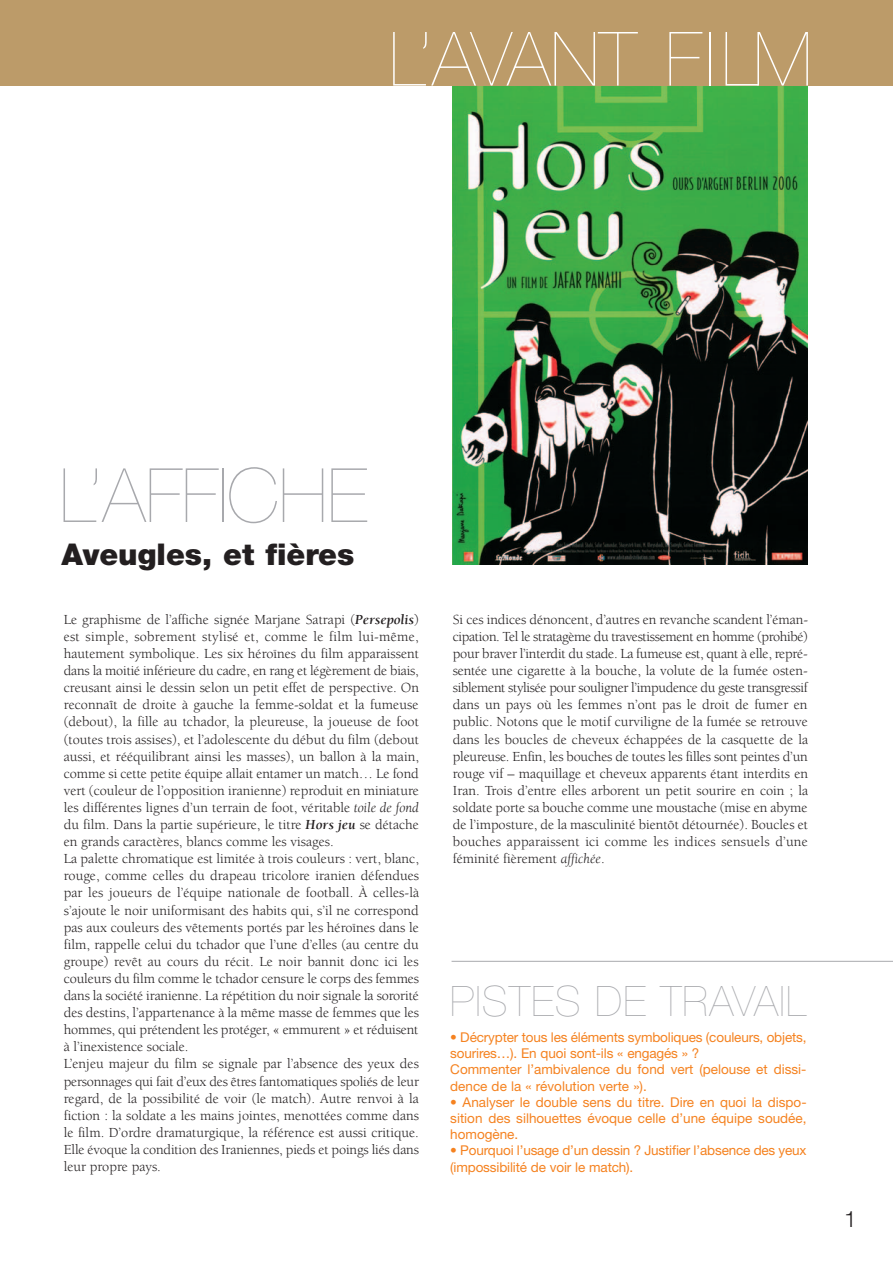
<style>
.page{position:relative;width:893px;height:1263px;background:#fff}
.page>*{position:absolute;margin:0;border:0;box-sizing:border-box;transform-origin:0 0}
.t1{font:200 75px "Helvetica Neue";color:#fff}
.t2{font:200 75px "Helvetica Neue";color:#a8a9ad}
.t3{font:200 42px "Helvetica Neue";letter-spacing:.03em;color:#a8a9ad}
.t4{font:900 30px "Helvetica Neue";color:#231f20}
.t5{font:300 22.5px "Helvetica Neue";color:#231f20}
.t6{font:14.25px/17.1px "Berkeley";color:#231f20}
.t7{font:13.5px/16.2px "Helvetica Neue";letter-spacing:-.01em;color:#f58220}
.s1{font-weight:700;font-style:italic}
.s2{font-style:italic}
</style>
<div class="page">
<img style="left:453px;top:87px;width:355px;height:478px">
<hr style="left:452px;top:961px;width:441px;height:1px;background:#a8a9ad">
<div style="left:0;top:0;width:893px;height:86px;background:#bc9b69"></div>
<h1 class="t1" style="left:389px;top:32px;width:424px">L’AVANT FILM</h1>
<h1 class="t2" style="left:59px;top:468px;width:310px">L’AFFICHE</h1>
<h3 class="t4" style="left:62px;top:544px;width:294px">Aveugles, et fières</h3>
<p class="t6" style="left:64px;top:612px;width:357px">Le graphisme de l’affiche signée Marjane Satrapi (<span class="s1">Persepolis</span>) est simple, sobrement stylisé et, comme le film lui-même, hautement symbolique. Les six héroïnes du film apparaissent dans la moitié inférieure du cadre, en rang et légèrement de biais, creusant ainsi le dessin selon un petit effet de perspective. On reconnaît de droite à gauche la femme-soldat et la fumeuse (debout), la fille au tchador, la pleureuse, la joueuse de foot (toutes trois assises), et l’adolescente du début du film (debout aussi, et rééquilibrant ainsi les masses), un ballon à la main, comme si cette petite équipe allait entamer un match… Le fond vert (couleur de l’opposition iranienne) reproduit en miniature les différentes lignes d’un terrain de foot, véritable <span class="s2">toile de fond </span>du film. Dans la partie supérieure, le titre <span class="s1">Hors jeu</span> se détache en grands caractères, blancs comme les visages.<br>La palette chromatique est limitée à trois couleurs : vert, blanc, rouge, comme celles du drapeau tricolore iranien défendues par les joueurs de l’équipe nationale de football. À celles-là s’ajoute le noir uniformisant des habits qui, s’il ne correspond pas aux couleurs des vêtements portés par les héroïnes dans le film, rappelle celui du tchador que l’une d’elles (au centre du groupe) revêt au cours du récit. Le noir bannit donc ici les couleurs du film comme le tchador censure le corps des femmes dans la société iranienne. La répétition du noir signale la sororité des destins, l’appartenance à la même masse de femmes que les hommes, qui prétendent les protéger, « emmurent » et réduisent à l’inexistence sociale.<br>L’enjeu majeur du film se signale par l’absence des yeux des personnages qui fait d’eux des êtres fantomatiques spoliés de leur regard, de la possibilité de voir (le match). Autre renvoi à la fiction : la soldate a les mains jointes, menottées comme dans le film. D’ordre dramaturgique, la référence est aussi critique.<br>Elle évoque la condition des Iraniennes, pieds et poings liés dans leur propre pays.</p>
<p class="t6" style="left:453px;top:612px;width:357px;text-align:justify">Si ces indices dénoncent, d’autres en revanche scandent l’éman&shy;cipation. Tel le stratagème du travestissement en homme (prohibé) pour braver l’interdit du stade. La fumeuse est, quant à elle, repré&shy;sentée une cigarette à la bouche, la volute de la fumée osten&shy;siblement stylisée pour souligner l’impudence du geste transgressif dans un pays où les femmes n’ont pas le droit de fumer en public. Notons que le motif curviligne de la fumée se retrouve dans les boucles de cheveux échappées de la casquette de la pleureuse. Enfin, les bouches de toutes les filles sont peintes d’un rouge vif – maquillage et cheveux apparents étant interdits en Iran. Trois d’entre elles arborent un petit sourire en coin ; la soldate porte sa bouche comme une moustache (mise en abyme de l’imposture, de la masculinité bientôt détournée). Boucles et bouches apparaissent ici comme les indices sensuels d’une féminité fièrement <span class="s2">affichée</span>.</p>
<h2 class="t3" style="left:450px;top:986px;width:358px">PISTES DE TRAVAIL</h2>
<p class="t7" style="left:450px;top:1030px;width:358px">• Décrypter tous les éléments symboliques (couleurs, objets, sourires…). En quoi sont-ils « engagés » ?<br>Commenter l’ambivalence du fond vert (pelouse et dissi&shy;dence de la « révolution verte »).</p>
<p class="t7" style="left:450px;top:1095px;width:358px;text-align:justify">• Analyser le double sens du titre. Dire en quoi la dispo&shy;sition des silhouettes évoque celle d’une équipe soudée, homogène.</p>
<p class="t7" style="left:450px;top:1144px;width:358px">• Pourquoi l’usage d’un dessin ? Justifier l’absence des yeux (impossibilité de voir le match).</p>
<h3 class="t5" style="left:844px;top:1211px;width:14px">1</h3>
</div>
